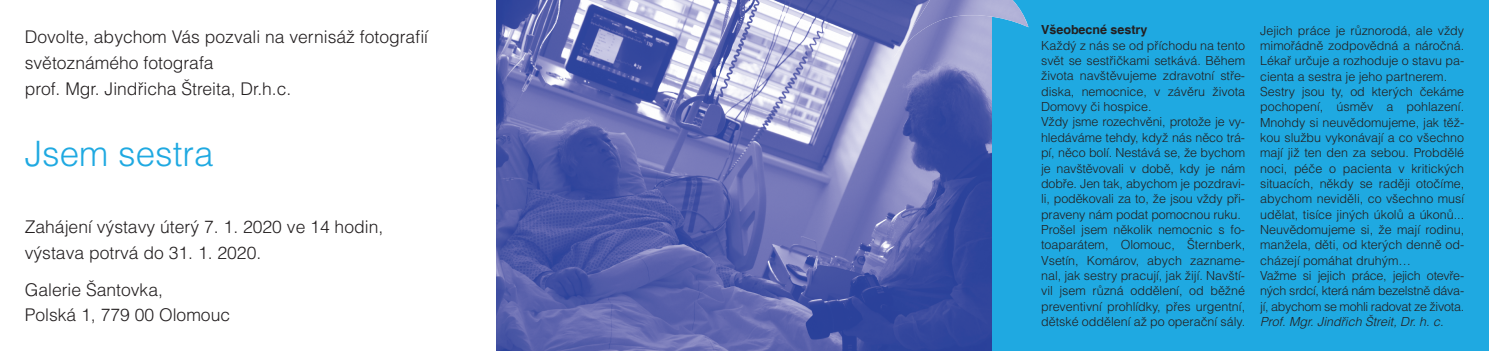
<style>
.page{position:relative;width:1489px;height:351px;background:#fff}
.page>*{position:absolute;margin:0;border:0;box-sizing:border-box;transform-origin:0 0}
.t1{font:300 35px "Helvetica CE";color:#1fa9e1}
.t2{font:300 17.5px/25.9px "Helvetica CE";color:#231f20}
.t3{font:300 12.5px/15.4px "Helvetica CE";color:#231f20;text-align:justify}
.t4{font:italic 300 12.5px "Helvetica CE";color:#231f20}
.t5{font:700 12.5px "Helvetica";color:#231f20}
</style>
<div class="page">
<img style="left:496px;top:0;width:496px;height:351px">
<div style="left:992px;top:0;width:496px;height:351px;background:#1fa9e1"></div>
<img style="left:893px;top:0;width:135px;height:58px">
<p class="t2" style="left:25px;top:24px;width:404px">Dovolte, abychom Vás pozvali na vernisáž fotografií světoznámého fotografa<br>prof. Mgr. Jindřicha Štreita, Dr.h.c.</p>
<p class="t1" style="left:25px;top:134px;width:190px">Jsem sestra</p>
<p class="t2" style="left:25px;top:214px;width:360px">Zahájení výstavy úterý 7. 1. 2020 ve 14 hodin, výstava potrvá do 31. 1. 2020.</p>
<p class="t2" style="left:25px;top:276px;width:207px">Galerie Šantovka,<br>Polská 1, 779 00 Olomouc</p>
<p class="t5" style="left:1041px;top:22px;width:108px">Všeobecné sestry</p>
<p class="t3" style="left:1041px;top:37px;width:205px">Každý z nás se od příchodu na tento svět se sestřičkami setkává. Během života navštěvujeme zdravotní stře&shy;diska, nemocnice, v závěru života Domovy či hospice.</p>
<p class="t3" style="left:1041px;top:114px;width:205px">Vždy jsme rozechvěni, protože je vy&shy;hledáváme tehdy, když nás něco trá&shy;pí, něco bolí. Nestává se, že bychom je navštěvovali v době, kdy je nám dobře. Jen tak, abychom je pozdravi&shy;li, poděkovali za to, že jsou vždy při&shy;praveny nám podat pomocnou ruku.</p>
<p class="t3" style="left:1041px;top:222px;width:205px">Prošel jsem několik nemocnic s fo&shy;toaparátem, Olomouc, Šternberk, Vsetín, Komárov, abych zazname&shy;nal, jak sestry pracují, jak žijí. Navští&shy;vil jsem různá oddělení, od běžné preventivní prohlídky, přes urgentní, dětské oddělení až po operační sály.</p>
<p class="t3" style="left:1259px;top:23px;width:205px">Jejich práce je různorodá, ale vždy mimořádně zodpovědná a náročná.<br>Lékař určuje a rozhoduje o stavu pa&shy;cienta a sestra je jeho partnerem.</p>
<p class="t3" style="left:1259px;top:84px;width:205px">Sestry jsou ty, od kterých čekáme pochopení, úsměv a pohlazení.<br>Mnohdy si neuvědomujeme, jak těž&shy;kou službu vykonávají a co všechno mají již ten den za sebou. Probdělé noci, péče o pacienta v kritických situacích, někdy se raději otočíme, abychom neviděli, co všechno musí udělat, tisíce jiných úkolů a úkonů...<br>Neuvědomujeme si, že mají rodinu, manžela, děti, od kterých denně od&shy;cházejí pomáhat druhým…</p>
<p class="t3" style="left:1259px;top:268px;width:205px">Važme si jejich práce, jejich otevře&shy;ných srdcí, která nám bezelstně dáva&shy;jí, abychom se mohli radovat ze života.</p>
<p class="t4" style="left:1259px;top:315px;width:185px">Prof. Mgr. Jindřich Štreit, Dr. h. c.</p>
</div>
